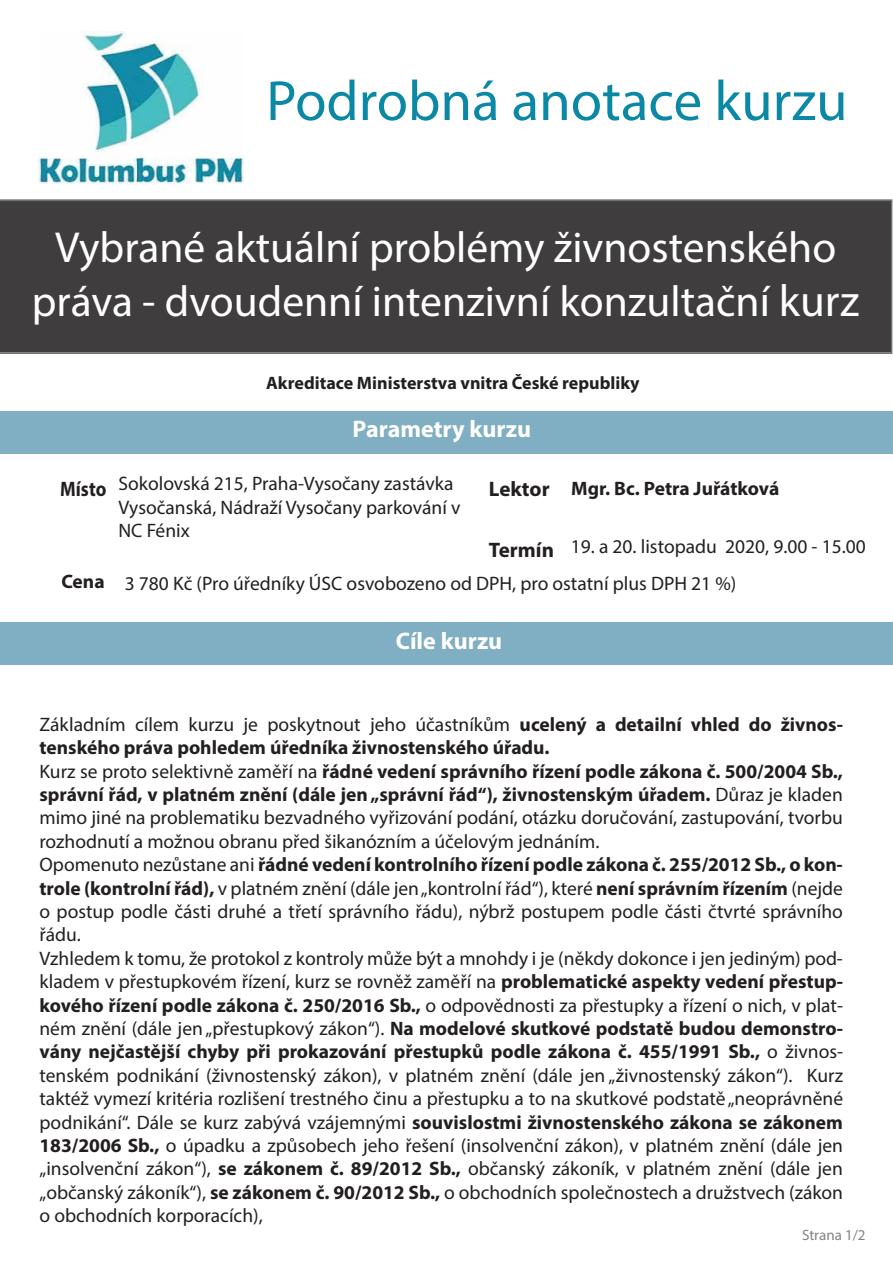
<style>
.page{position:relative;width:893px;height:1263px;background:#fff}
.page>*{position:absolute;margin:0;border:0;box-sizing:border-box;transform-origin:0 0}
.t1{font:57px "Myriad Pro";color:#0a88a5}
.t2{font:43.5px/54px "Myriad Pro";color:#fff;text-align:center}
.t3{font:700 24px "Myriad Pro";color:#fff}
.t4{font:700 21px "Myriad Pro";color:#231f20}
.t5{font:700 21px "Myriad Pro";color:#231f20;scale:.88 1}
.t6{font:19.5px/23.4px "Myriad Pro";color:#231f20}
.t7{font:700 19.5px "Myriad Pro";color:#231f20}
.t8{font:700 18px "Myriad Pro";color:#231f20}
.t9{font:15px "Myriad Pro";color:#808285}
.s1{font-size:45px}
.s2{font-weight:700}
</style>
<div class="page">
<div style="left:0;top:199px;width:892px;height:155px;background:#3f3d3d"></div>
<div style="left:0;top:412px;width:893px;height:42px;background:#80aec2"></div>
<div style="left:0;top:622px;width:893px;height:42px;background:#80aec2"></div>
<img style="left:38px;top:32px;width:205px;height:152px">
<h1 class="t1" style="left:266px;top:66px;width:583px">Podrobná anotace kurzu</h1>
<h2 class="t2" style="left:32px;top:220px;width:829px">Vybrané aktuální problémy živnostenského práva - dvoudenní intenzivní konzultační <span class="s1">kurz</span></h2>
<p class="t8" style="left:266px;top:371px;width:375px">Akreditace Ministerstva vnitra České republiky</p>
<p class="t3" style="left:353px;top:414px;width:180px">Parametry kurzu</p>
<p class="t6" style="left:118px;top:472px;width:343px">Sokolovská 215, Praha-Vysočany zastávka<br>Vysočanská, Nádraží Vysočany parkování v<br>NC Fénix</p>
<p class="t6" style="left:125px;top:571px;width:613px">3 780 Kč (Pro úředníky ÚSC osvobozeno od DPH, pro ostatní plus DPH 21 %)</p>
<p class="t5" style="left:60px;top:475px;width:54px">Místo</p>
<p class="t4" style="left:489px;top:475px;width:62px">Lektor</p>
<p class="t7" style="left:571px;top:476px;width:210px">Mgr. Bc. Petra Juřátková</p>
<p class="t6" style="left:571px;top:534px;width:296px">19. a 20. listopadu 2020, 9.00 - 15.00</p>
<p class="t4" style="left:489px;top:537px;width:67px">Termín</p>
<p class="t7" style="left:61px;top:568px;width:45px">Cena</p>
<p class="t3" style="left:396px;top:626px;width:108px">Cíle kurzu</p>
<p class="t6" style="left:39px;top:712px;width:805px">Základním cílem kurzu je poskytnout jeho účastníkům <span class="s2">ucelený a detailní vhled do živnos&shy;tenského práva pohledem úředníka živnostenského úřadu.<br></span>Kurz se proto selektivně zaměří na <span class="s2">řádné vedení správního řízení podle zákona č. 500/2004 Sb., správní řád, v platném znění (dále jen„správní řád“), živnostenským úřadem.</span> Důraz je kladen mimo jiné na problematiku bezvadného vyřizování podání, otázku doručování, zastupování, tvorbu rozhodnutí a možnou obranu před šikanózním a účelovým jednáním.<br>Opomenuto nezůstane ani <span class="s2">řádné vedení kontrolního řízení podle zákona č. 255/2012 Sb., o kon&shy;trole (kontrolní řád),</span> v platném znění (dále jen„kontrolní řád“), které <span class="s2">není správním řízením</span> (nejde o postup podle části druhé a třetí správního řádu), nýbrž postupem podle části čtvrté správního řádu.<br>Vzhledem k tomu, že protokol z kontroly může být a mnohdy i je (někdy dokonce i jen jediným) pod&shy;kladem v přestupkovém řízení, kurz se rovněž zaměří na <span class="s2">problematické aspekty vedení přestup&shy;kového řízení podle zákona č. 250/2016 Sb.,</span> o odpovědnosti za přestupky a řízení o nich, v plat&shy;ném znění (dále jen„přestupkový zákon“). <span class="s2">Na modelové skutkové podstatě budou demonstro&shy;vány nejčastější chyby při prokazování přestupků podle zákona č. 455/1991 Sb.,</span> o živnos&shy;tenském podnikání (živnostenský zákon), v platném znění (dále jen „živnostenský zákon“). Kurz taktéž vymezí kritéria rozlišení trestného činu a přestupku a to na skutkové podstatě„neoprávněné podnikání“. Dále se kurz zabývá vzájemnými <span class="s2">souvislostmi živnostenského zákona se zákonem 183/2006 Sb.,</span> o úpadku a způsobech jeho řešení (insolvenční zákon), v platném znění (dále jen „insolvenční zákon“), <span class="s2">se zákonem č. 89/2012 Sb.,</span> občanský zákoník, v platném znění (dále jen „občanský zákoník“), <span class="s2">se zákonem č. 90/2012 Sb.,</span> o obchodních společnostech a družstvech (zákon o obchodních korporacích),</p>
<p class="t9" style="left:802px;top:1225px;width:65px">Strana 1/2</p>
</div>
